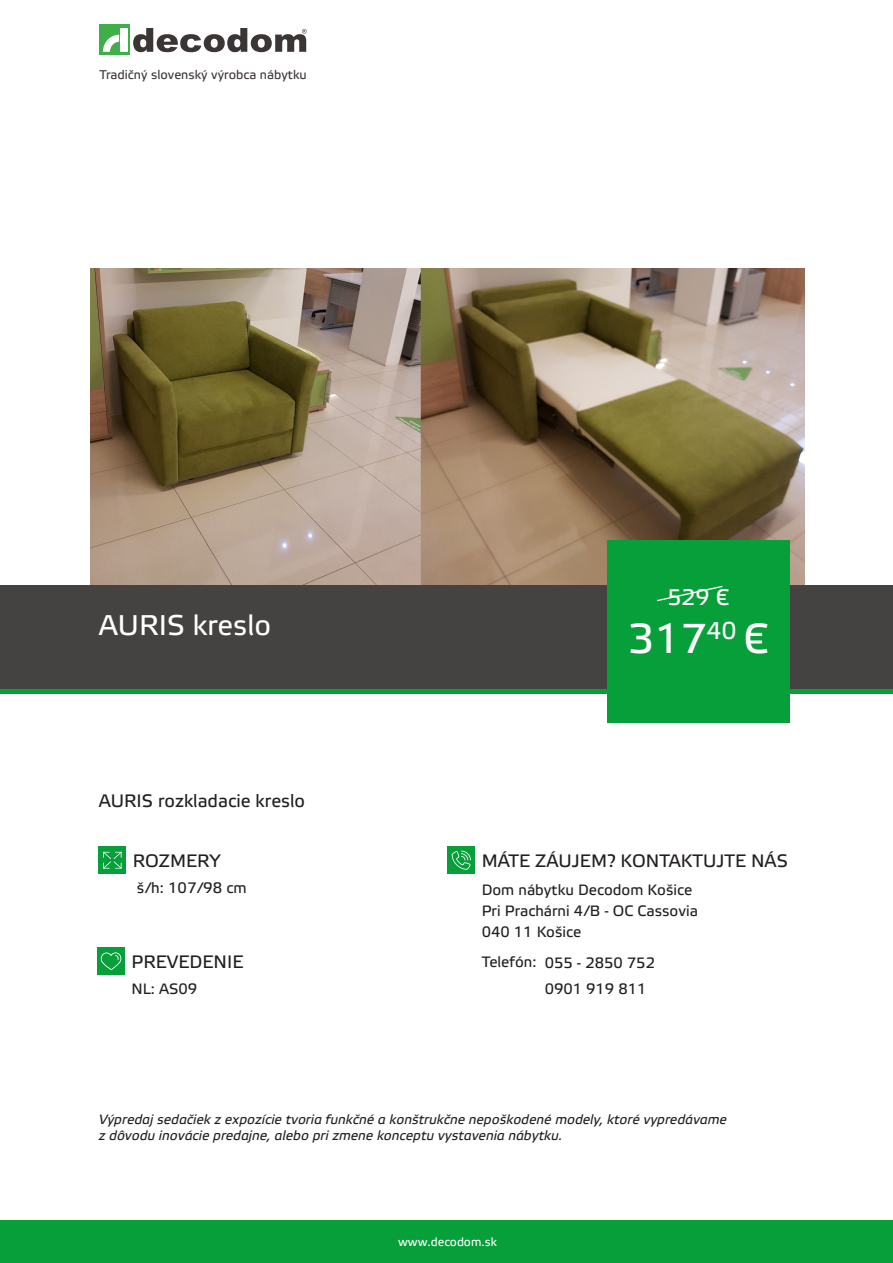
<style>
.page{position:relative;width:893px;height:1263px;background:#fff}
.page>*{position:absolute;margin:0;border:0;box-sizing:border-box;transform-origin:0 0}
.t1{font:41.7px "Etelka Text Pro";color:#fff}
.t2{font:28.5px "Etelka Text Pro";color:#fff}
.t3{font:22.5px "Etelka Text Pro";color:#fff}
.t4{font:18px "Etelka Text Pro";color:#231f20}
.t5{font:15.15px "Etelka Text Pro";color:#231f20}
.t6{font:15px "Etelka Text Pro";color:#231f20}
.t7{font:italic 13.5px "Etelka Text Pro";color:#231f20}
.t8{font:12.6px "Etelka Text Pro";color:#3b3635}
.t9{font:12px "Etelka Text Pro";color:#fff}
</style>
<div class="page">
<img style="left:90px;top:269px;width:714px;height:316px">
<div style="left:0;top:586px;width:893px;height:107px;background:#454242"></div>
<hr style="left:1px;top:689px;width:892px;height:4px;background:#079f39">
<div style="left:607px;top:540px;width:183px;height:183px;background:#079f39"></div>
<svg style="left:657px;top:585px;width:66px;height:17px"></svg>
<div style="left:1px;top:1220px;width:892px;height:43px;background:#079f39"></div>
<div style="left:99px;top:846px;width:27px;height:28px;background:#079f39"></div>
<svg style="left:103px;top:852px;width:19px;height:16px"></svg>
<div style="left:100px;top:25px;width:30px;height:30px;background:#40ae49"></div>
<svg style="left:133px;top:28px;width:174px;height:24px"></svg>
<div style="left:120px;top:28px;width:7px;height:24px;background:#fff"></div>
<svg style="left:103px;top:35px;width:16px;height:17px"></svg>
<div style="left:97px;top:948px;width:28px;height:27px;background:#079f39"></div>
<svg style="left:101px;top:952px;width:20px;height:18px"></svg>
<div style="left:448px;top:846px;width:27px;height:28px;background:#079f39"></div>
<svg style="left:452px;top:851px;width:19px;height:19px"></svg>
<p class="t8" style="left:100px;top:67px;width:209px">Tradičný slovenský výrobca nábytku</p>
<p class="t3" style="left:667px;top:585px;width:63px">529 €</p>
<p class="t2" style="left:99px;top:609px;width:174px">AURIS kreslo</p>
<p class="t1" style="left:628px;top:616px;width:142px">317<sup>40</sup> €</p>
<p class="t4" style="left:99px;top:791px;width:208px">AURIS rozkladacie kreslo</p>
<p class="t4" style="left:133px;top:851px;width:90px">ROZMERY</p>
<p class="t5" style="left:137px;top:879px;width:111px">š/h: 107/98 cm</p>
<p class="t4" style="left:131px;top:952px;width:113px">PREVEDENIE</p>
<p class="t6" style="left:131px;top:980px;width:67px">NL: AS09</p>
<p class="t4" style="left:482px;top:851px;width:308px">MÁTE ZÁUJEM? KONTAKTUJTE NÁS</p>
<p class="t6" style="left:482px;top:881px;width:212px">Dom nábytku Decodom Košice</p>
<p class="t6" style="left:482px;top:902px;width:218px">Pri Prachárni 4/B - OC Cassovia</p>
<p class="t6" style="left:482px;top:923px;width:101px">040 11 Košice</p>
<p class="t6" style="left:482px;top:954px;width:56px">Telefón:</p>
<p class="t6" style="left:545px;top:955px;width:112px">055 - 2850 752</p>
<p class="t6" style="left:545px;top:980px;width:103px">0901 919 811</p>
<p class="t7" style="left:99px;top:1112px;width:630px">Výpredaj sedačiek z expozície tvoria funkčné a konštrukčne nepoškodené modely, ktoré vypredávame</p>
<p class="t7" style="left:99px;top:1128px;width:465px">z dôvodu inovácie predajne, alebo pri zmene konceptu vystavenia nábytku.</p>
<p class="t9" style="left:398px;top:1235px;width:100px">www.decodom.sk</p>
</div>
